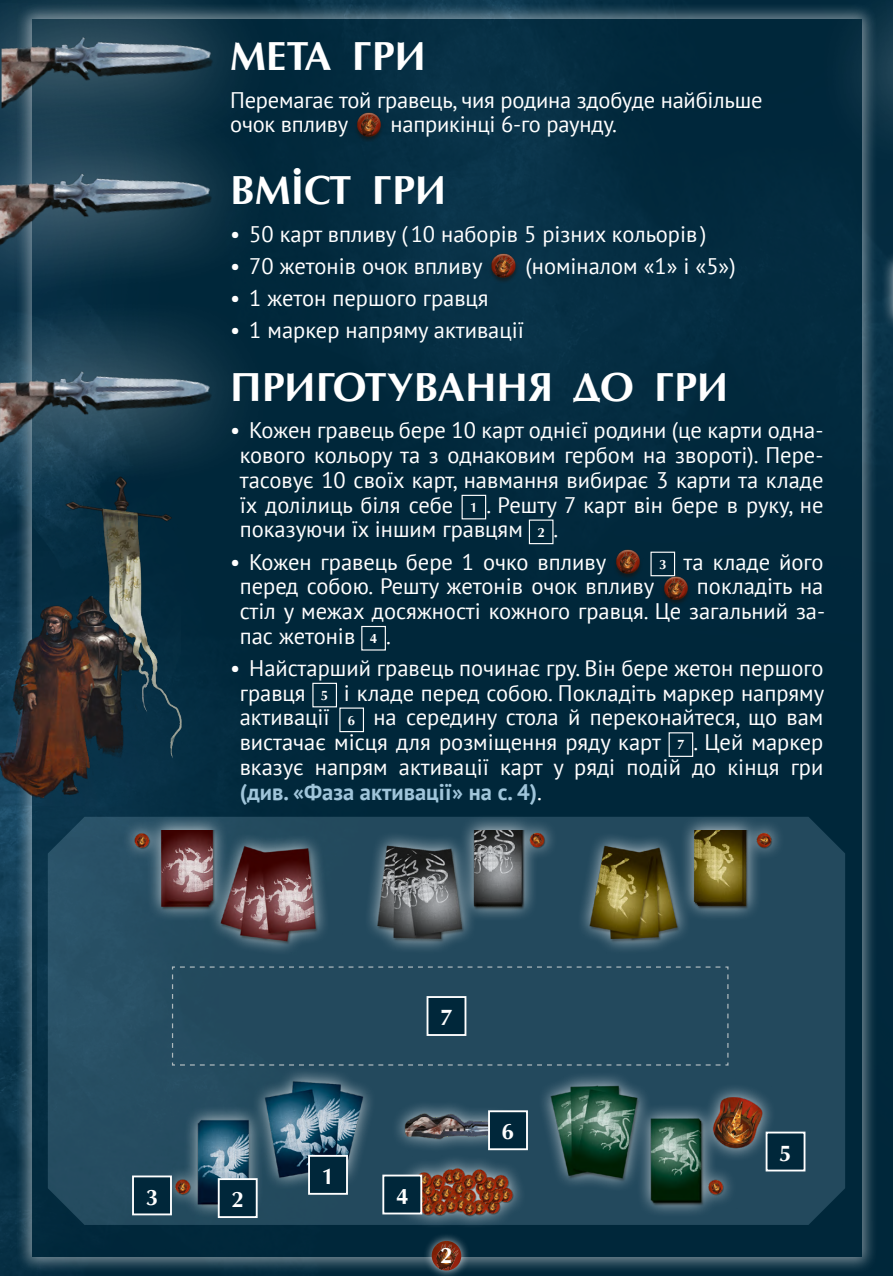
<style>
.page{position:relative;width:893px;height:1276px;background:#fff}
.page>*{position:absolute;margin:0;border:0;box-sizing:border-box;transform-origin:0 0}
.t1{font:700 40.5px "AG Optima";color:#fff}
.t2{font:22.5px/24.8px "PT Sans";color:#fff;text-align:justify}
.t3{font:700 22.5px "AG Optima";color:#fff}
.s1{font-family:"AG Optima";font-weight:700;font-size:13.5px}
.s2{font-weight:700;color:#a0c5da}
</style>
<div class="page">
<img style="left:0;top:0;width:893px;height:1276px">
<div style="left:15px;top:2px;width:863px;height:1271px;background:#fff;opacity:.75"></div>
<div style="left:32px;top:19px;width:829px;height:1237px;background:#00273a"></div>
<svg style="left:0;top:0;width:302px;height:51px"></svg>
<img style="left:2px;top:0;width:255px;height:51px">
<svg style="left:0;top:51px;width:231px;height:66px;background:#324956"></svg>
<img style="left:0;top:117px;width:229px;height:131px">
<svg style="left:789px;top:0;width:104px;height:204px"></svg>
<svg style="left:0;top:248px;width:197px;height:216px;fill:#092f44"></svg>
<img style="left:0;top:314px;width:229px;height:147px">
<svg style="left:48px;top:817px;width:797px;height:408px;background:#234a5e"></svg>
<svg style="left:461px;top:494px;width:26px;height:26px"></svg>
<svg style="left:528px;top:519px;width:26px;height:26px"></svg>
<img style="left:616px;top:549px;width:24px;height:28px">
<svg style="left:650px;top:551px;width:26px;height:26px"></svg>
<img style="left:660px;top:574px;width:28px;height:29px">
<svg style="left:361px;top:625px;width:25px;height:26px"></svg>
<svg style="left:312px;top:682px;width:52px;height:51px"></svg>
<svg style="left:668px;top:732px;width:26px;height:25px"></svg>
<img style="left:0;top:464px;width:226px;height:455px">
<div style="left:120px;top:814px;width:665px;height:416px;background:#fff;opacity:.75"></div>
<img style="left:125px;top:830px;width:666px;height:429px">
<div style="left:171px;top:966px;width:558px;height:100px;background:#23495d"></div>
<svg style="left:381px;top:1173px;width:42px;height:42px"></svg>
<svg style="left:765px;top:1130px;width:41px;height:42px"></svg>
<svg style="left:487px;top:1109px;width:42px;height:42px"></svg>
<svg style="left:131px;top:1174px;width:42px;height:42px"></svg>
<svg style="left:426px;top:995px;width:41px;height:42px"></svg>
<svg style="left:307px;top:1154px;width:42px;height:41px"></svg>
<svg style="left:217px;top:1177px;width:42px;height:42px"></svg>
<div style="left:882px;top:249px;width:11px;height:82px;background:#fff;opacity:.75"></div>
<img style="left:488px;top:252px;width:31px;height:31px">
<img style="left:357px;top:110px;width:28px;height:32px">
<div style="left:423px;top:1232px;width:47px;height:44px;background:#fff;opacity:.75"></div>
<img style="left:432px;top:1241px;width:29px;height:29px;border-radius:15px">
<img style="left:436px;top:1242px;width:22px;height:28px">
<h1 class="t1" style="left:230px;top:34px;width:197px">МЕТА ГРИ</h1>
<p class="t2" style="left:230px;top:87px;width:534px">Перемагає той гравець, чия родина здобуде найбільше очок впливу</p>
<p class="t2" style="left:391px;top:111px;width:228px">наприкінці 6-го раунду.</p>
<h1 class="t1" style="left:230px;top:168px;width:218px">ВМІСТ ГРИ</h1>
<p class="t2" style="left:230px;top:221px;width:478px">• 50 карт впливу (10 наборів 5 різних кольорів )</p>
<p class="t2" style="left:230px;top:253px;width:254px">• 70 жетонів очок впливу</p>
<p class="t2" style="left:525px;top:253px;width:212px">(номіналом «1» і «5»)</p>
<p class="t2" style="left:230px;top:285px;width:260px">• 1 жетон першого гравця</p>
<p class="t2" style="left:230px;top:317px;width:295px">• 1 маркер напряму активації</p>
<h1 class="t1" style="left:230px;top:365px;width:500px">ПРИГОТУВАННЯ ДО ГРИ</h1>
<p class="t2" style="left:240px;top:417px;width:585px;text-indent:-10px">• Кожен гравець бере 10 карт однієї родини (це карти одна&shy;кового кольору та з однаковим гербом на звороті). Пере&shy;тасовує 10 своїх карт, навмання вибирає 3 карти та кладе їх долілиць біля себе <span class="s1">1</span> . Решту 7 карт він бере в руку, не показуючи їх іншим гравцям <span class="s1">2</span> .</p>
<p class="t2" style="left:230px;top:549px;width:377px">• Кожен гравець бере 1 очко впливу</p>
<p class="t2" style="left:659px;top:549px;width:166px"><span class="s1">3</span> та кладе його</p>
<p class="t2" style="left:240px;top:573px;width:416px">перед собою. Решту жетонів очок впливу</p>
<p class="t2" style="left:240px;top:573px;width:587px;text-indent:457px">покладіть на стіл у межах досяжності кожного гравця. Це загальний за&shy;пас жетонів <span class="s1">4</span> .</p>
<p class="t2" style="left:240px;top:655px;width:586px;text-indent:-10px">• Найстарший гравець починає гру. Він бере жетон першого гравця <span class="s1">5</span> і кладе перед собою. Покладіть маркер напряму активації <span class="s1">6</span> на середину стола й переконайтеся, що вам вистачає місця для розміщення ряду карт <span class="s1">7</span> . Цей маркер вказує напрям активації карт у ряді подій до кінця гри <span class="s2">(див. «Фаза активації» на с. 4)</span>.</p>
<p class="t3" style="left:146px;top:1184px;width:14px">3</p>
<p class="t3" style="left:231px;top:1187px;width:14px">2</p>
<p class="t3" style="left:322px;top:1164px;width:14px">1</p>
<p class="t3" style="left:440px;top:1005px;width:14px">7</p>
<p class="t3" style="left:396px;top:1183px;width:14px">4</p>
<p class="t3" style="left:440px;top:1243px;width:14px">2</p>
<p class="t3" style="left:502px;top:1119px;width:14px">6</p>
<p class="t3" style="left:779px;top:1140px;width:14px">5</p>
</div>
